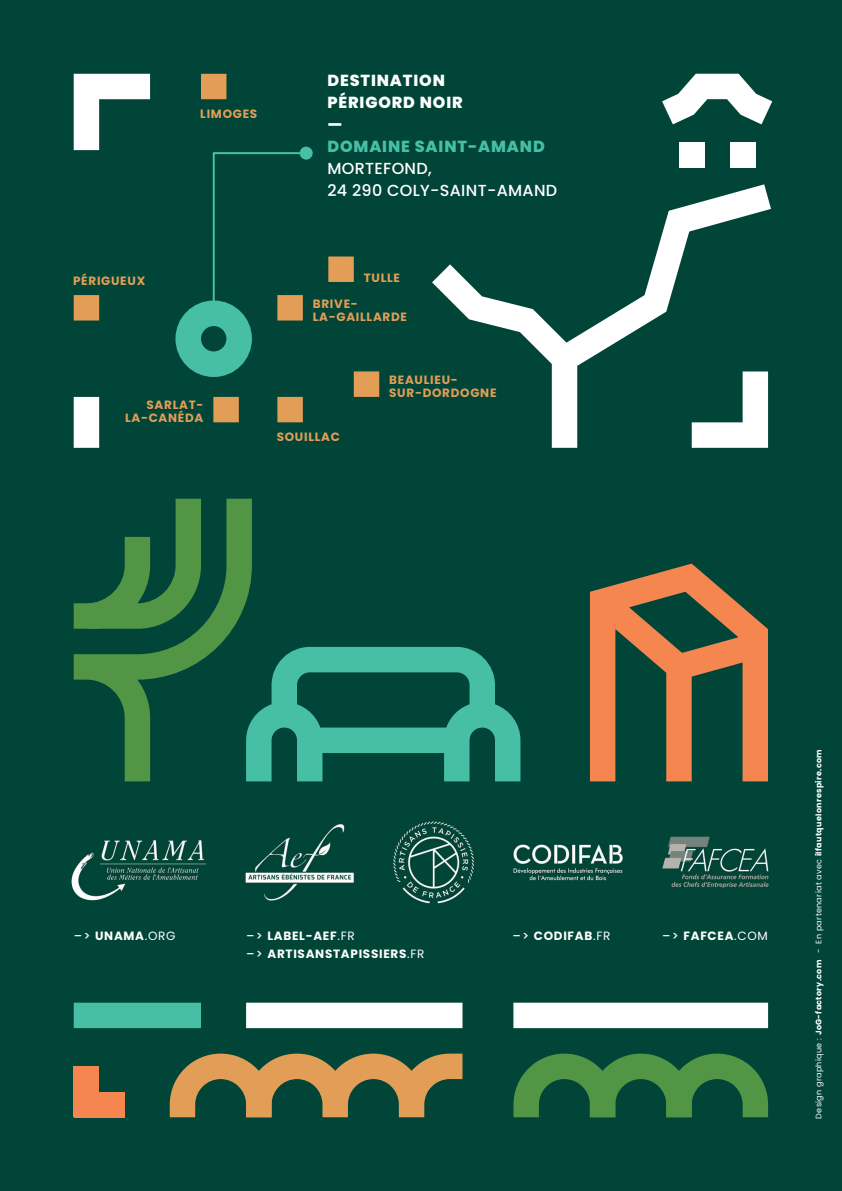
<style>
.page{position:relative;width:842px;height:1191px;background:#004538}
.page>*{position:absolute;margin:0;border:0;box-sizing:border-box;transform-origin:0 0}
.t1{font:500 16px/22px "Poppins";letter-spacing:.02em;color:#fff}
.t2{font:800 16px/22px "Poppins";letter-spacing:.055em;color:#fff}
.t3{font:800 16px "Poppins";letter-spacing:.055em;color:#46bfa5}
.t4{font:700 12px/13px "Poppins";letter-spacing:.06em;color:#e29e56}
.t5{font:700 12px/18px "Poppins";letter-spacing:.06em;color:#fff}
.t6{font:700 8px "Poppins";letter-spacing:.04em;color:#fff}
.s1{font-weight:500}
.s2{font-weight:400}
</style>
<div class="page">
<svg style="left:513px;top:1053px;width:255px;height:64px"></svg>
<div style="left:246px;top:1002px;width:216px;height:26px;background:#fff"></div>
<div style="left:74px;top:1002px;width:127px;height:26px;background:#46bfa5"></div>
<div style="left:513px;top:1002px;width:255px;height:26px;background:#fff"></div>
<svg style="left:170px;top:1053px;width:292px;height:64px"></svg>
<div style="left:74px;top:1091px;width:51px;height:26px;background:#f58650"></div>
<div style="left:74px;top:1066px;width:25px;height:51px;background:#f58650"></div>
<svg style="left:590px;top:563px;width:178px;height:218px"></svg>
<svg style="left:252px;top:647px;width:268px;height:134px"></svg>
<svg style="left:74px;top:499px;width:178px;height:282px"></svg>
<svg style="left:87px;top:499px;width:114px;height:130px"></svg>
<div style="left:201px;top:74px;width:25px;height:25px;background:#e29e56"></div>
<div style="left:74px;top:295px;width:25px;height:25px;background:#e29e56"></div>
<div style="left:74px;top:397px;width:25px;height:51px;background:#fff"></div>
<div style="left:213px;top:397px;width:26px;height:25px;background:#e29e56"></div>
<div style="left:277px;top:397px;width:26px;height:25px;background:#e29e56"></div>
<div style="left:354px;top:371px;width:25px;height:26px;background:#e29e56"></div>
<div style="left:328px;top:256px;width:26px;height:26px;background:#e29e56"></div>
<div style="left:679px;top:142px;width:25px;height:26px;background:#fff"></div>
<div style="left:730px;top:142px;width:25px;height:26px;background:#fff"></div>
<svg style="left:662px;top:74px;width:110px;height:50px"></svg>
<svg style="left:432px;top:184px;width:339px;height:264px"></svg>
<svg style="left:692px;top:371px;width:76px;height:77px"></svg>
<svg style="left:74px;top:74px;width:76px;height:76px"></svg>
<div style="left:175px;top:300px;width:77px;height:77px;border:26px solid #46bfa5;border-radius:50%"></div>
<svg style="left:212px;top:151px;width:91px;height:171px"></svg>
<div style="left:300px;top:147px;width:13px;height:13px;background:#46bfa5;border-radius:50%"></div>
<div style="left:74px;top:603px;width:25px;height:25px;background:#519545"></div>
<img style="left:71px;top:821px;width:698px;height:83px">
<p class="t4" style="left:200px;top:107px;width:59px">LIMOGES</p>
<h1 class="t2" style="left:327px;top:69px;width:137px">DESTINATION<br>PÉRIGORD NOIR —</h1>
<h1 class="t3" style="left:327px;top:137px;width:219px">DOMAINE SAINT-AMAND</h1>
<h1 class="t1" style="left:327px;top:157px;width:231px">MORTEFOND,<br>24 290 COLY-SAINT-AMAND</h1>
<p class="t4" style="left:73px;top:274px;width:74px">PÉRIGUEUX</p>
<p class="t4" style="left:125px;top:399px;width:80px;text-align:right">SARLAT-<br>LA-CANÉDA</p>
<p class="t4" style="left:364px;top:271px;width:38px">TULLE</p>
<p class="t4" style="left:313px;top:297px;width:96px">BRIVE-<br>LA-GAILLARDE</p>
<p class="t4" style="left:277px;top:430px;width:65px">SOUILLAC</p>
<p class="t4" style="left:389px;top:373px;width:109px">BEAULIEU-<br>SUR-DORDOGNE</p>
<p class="t5" style="left:74px;top:927px;width:103px"><span class="s1">–&gt;</span> UNAMA<span class="s2">.ORG</span></p>
<p class="t5" style="left:513px;top:927px;width:99px"><span class="s1">–&gt;</span> CODIFAB<span class="s2">.FR</span></p>
<p class="t5" style="left:662px;top:927px;width:107px"><span class="s1">–&gt;</span> FAFCEA<span class="s2">.COM</span></p>
<p class="t5" style="left:246px;top:927px;width:180px"><span class="s1">–&gt;</span> LABEL-AEF<span class="s2">.FR<br></span><span class="s1">–&gt;</span> ARTISANSTAPISSIERS<span class="s2">.FR</span></p>
<p class="t6" style="left:814px;top:1118px;width:371px;rotate:-90deg"><span class="s2">Design graphique :</span> JoG-factory.com <span class="s2">- En partenariat avec</span> ilfautquelonrespire.com</p>
</div>
